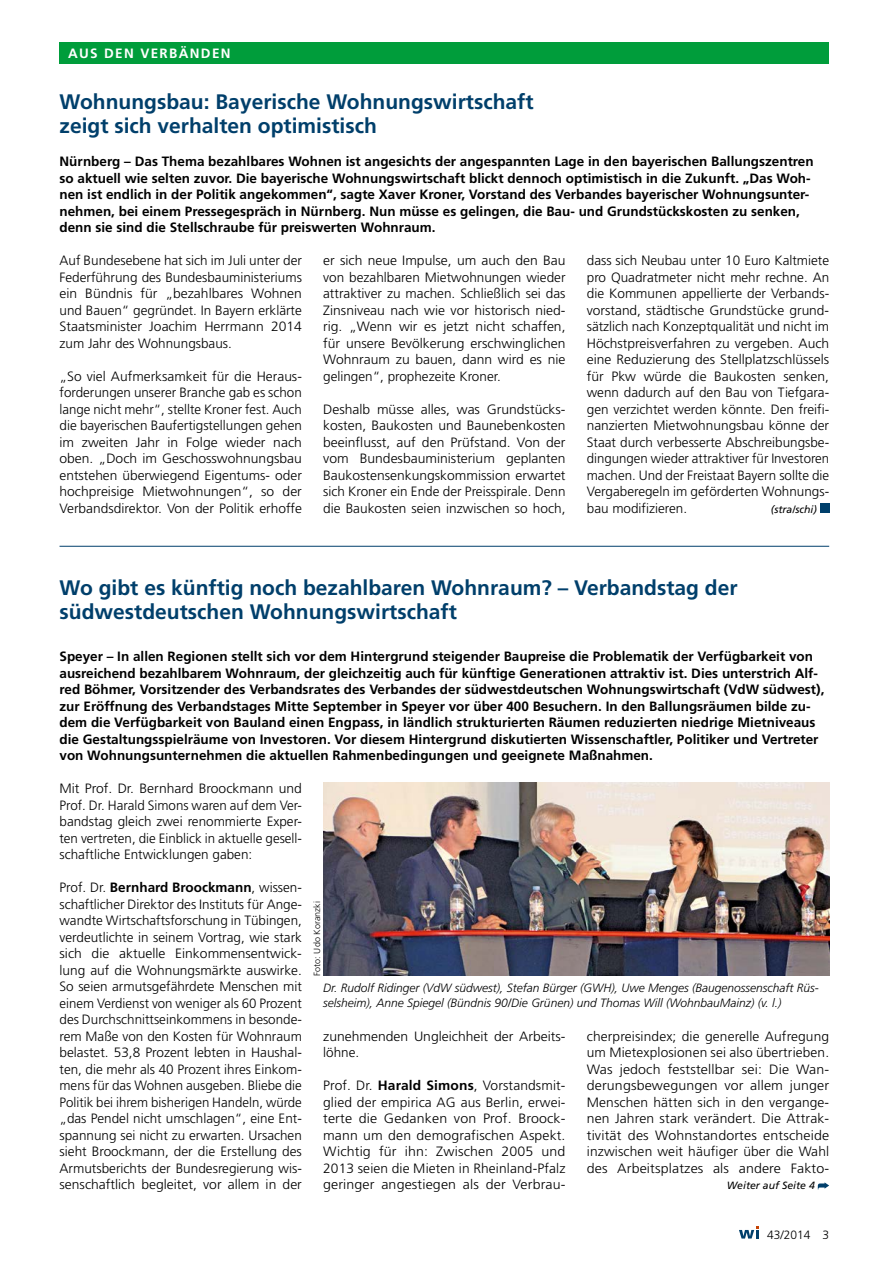
<style>
.page{position:relative;width:893px;height:1263px;background:#fff}
.page>*{position:absolute;margin:0;border:0;box-sizing:border-box;transform-origin:0 0}
.t1{font:700 21px/24px "Frutiger";color:#003f6b}
.t2{font:300 13.5px/16.5px "Frutiger";color:#000;text-align:justify}
.t3{font:700 13.5px/16.5px "Frutiger";color:#000}
.t4{font:700 13.5px "Frutiger";letter-spacing:.1em;color:#fff}
.t5{font:italic 300 12px/15px "Frutiger";color:#000}
.t6{font:300 12px "Frutiger";color:#000}
.t7{font:italic 10.5px "Frutiger";color:#000}
.t8{font:300 9px "Frutiger";color:#000}
.s1{font-weight:700}
</style>
<div class="page">
<hr style="left:60px;top:546px;width:769px;height:1px;background:#003f6b">
<div style="left:820px;top:503px;width:9px;height:10px;background:#003f6b"></div>
<div style="left:60px;top:43px;width:769px;height:21px;background:#009d3b"></div>
<img style="left:323px;top:783px;width:506px;height:192px">
<svg style="left:818px;top:1182px;width:11px;height:7px"></svg>
<svg style="left:739px;top:1226px;width:20px;height:12px"></svg>
<p class="t4" style="left:68px;top:46px;width:164px">AUS DEN VERBÄNDEN</p>
<h1 class="t1" style="left:60px;top:90px;width:476px">Wohnungsbau: Bayerische Wohnungswirtschaft zeigt sich verhalten optimistisch</h1>
<p class="t3" style="left:60px;top:153px;width:756px">Nürnberg – Das Thema bezahlbares Wohnen ist angesichts der angespannten Lage in den bayerischen Ballungszentren so aktuell wie selten zuvor. Die bayerische Wohnungswirtschaft blickt dennoch optimistisch in die Zukunft. „Das Woh&shy;nen ist endlich in der Politik angekommen“, sagte Xaver Kroner, Vorstand des Verbandes bayerischer Wohnungsunter&shy;nehmen, bei einem Pressegespräch in Nürnberg. Nun müsse es gelingen, die Bau- und Grundstückskosten zu senken, denn sie sind die Stellschraube für preiswerten Wohnraum.</p>
<p class="t2" style="left:60px;top:253px;width:244px">Auf Bundesebene hat sich im Juli unter der Federführung des Bundesbauministeriums ein Bündnis für „bezahlbares Wohnen und Bauen“ gegründet. In Bayern erklärte Staatsminister Joachim Herrmann 2014 zum Jahr des Wohnungsbaus.</p>
<p class="t2" style="left:60px;top:368px;width:244px">„So viel Aufmerksamkeit für die Heraus&shy;forderungen unserer Branche gab es schon lange nicht mehr“, stellte Kroner fest. Auch die bayerischen Baufertigstellungen gehen im zweiten Jahr in Folge wieder nach oben. „Doch im Geschosswohnungsbau entstehen überwiegend Eigentums- oder hochpreisige Mietwohnungen“, so der Verbandsdirektor. Von der Politik erhoffe</p>
<p class="t2" style="left:323px;top:253px;width:244px">er sich neue Impulse, um auch den Bau von bezahlbaren Mietwohnungen wieder attraktiver zu machen. Schließlich sei das Zinsniveau nach wie vor historisch nied&shy;rig. „Wenn wir es jetzt nicht schaffen, für unsere Bevölkerung erschwinglichen Wohnraum zu bauen, dann wird es nie gelingen“, prophezeite Kroner.</p>
<p class="t2" style="left:323px;top:401px;width:244px">Deshalb müsse alles, was Grundstücks&shy;kosten, Baukosten und Baunebenkosten beeinflusst, auf den Prüfstand. Von der vom Bundesbauministerium geplanten Baukostensenkungskommission erwartet sich Kroner ein Ende der Preisspirale. Denn die Baukosten seien inzwischen so hoch,</p>
<p class="t2" style="left:587px;top:253px;width:244px">dass sich Neubau unter 10 Euro Kaltmiete pro Quadratmeter nicht mehr rechne. An die Kommunen appellierte der Verbands&shy;vorstand, städtische Grundstücke grund&shy;sätzlich nach Konzeptqualität und nicht im Höchstpreisverfahren zu vergeben. Auch eine Reduzierung des Stellplatzschlüssels für Pkw würde die Baukosten senken, wenn dadurch auf den Bau von Tiefgara&shy;gen verzichtet werden könnte. Den freifi&shy;nanzierten Mietwohnungsbau könne der Staat durch verbesserte Abschreibungsbe&shy;dingungen wieder attraktiver für Investoren machen. Und der Freistaat Bayern sollte die Vergaberegeln im geförderten Wohnungs&shy;bau modifizieren.</p>
<p class="t7" style="left:771px;top:503px;width:48px">(stra/schi)</p>
<h1 class="t1" style="left:60px;top:575px;width:679px">Wo gibt es künftig noch bezahlbaren Wohnraum? – Verbandstag der südwestdeutschen Wohnungswirtschaft</h1>
<p class="t3" style="left:60px;top:648px;width:766px">Speyer – In allen Regionen stellt sich vor dem Hintergrund steigender Baupreise die Problematik der Verfügbarkeit von ausreichend bezahlbarem Wohnraum, der gleichzeitig auch für künftige Generationen attraktiv ist. Dies unterstrich Alf&shy;red Böhmer, Vorsitzender des Verbandsrates des Verbandes der südwestdeutschen Wohnungswirtschaft (VdW südwest), zur Eröffnung des Verbandstages Mitte September in Speyer vor über 400 Besuchern. In den Ballungsräumen bilde zu&shy;dem die Verfügbarkeit von Bauland einen Engpass, in ländlich strukturierten Räumen reduzierten niedrige Mietniveaus die Gestaltungsspielräume von Investoren. Vor diesem Hintergrund diskutierten Wissenschaftler, Politiker und Vertreter von Wohnungsunternehmen die aktuellen Rahmenbedingungen und geeignete Maßnahmen.</p>
<p class="t2" style="left:60px;top:781px;width:244px">Mit Prof. Dr. Bernhard Broockmann und Prof. Dr. Harald Simons waren auf dem Ver&shy;bandstag gleich zwei renommierte Exper&shy;ten vertreten, die Einblick in aktuelle gesell&shy;schaftliche Entwicklungen gaben:</p>
<p class="t2" style="left:60px;top:880px;width:244px">Prof. Dr. <span class="s1">Bernhard Broockmann</span>, wissen&shy;schaftlicher Direktor des Instituts für Ange&shy;wandte Wirtschaftsforschung in Tübingen, verdeutlichte in seinem Vortrag, wie stark sich die aktuelle Einkommensentwick&shy;lung auf die Wohnungsmärkte auswirke.<br>So seien armutsgefährdete Menschen mit einem Verdienst von weniger als 60 Prozent des Durchschnittseinkommens in besonde&shy;rem Maße von den Kosten für Wohnraum belastet. 53,8 Prozent lebten in Haushal&shy;ten, die mehr als 40 Prozent ihres Einkom&shy;mens für das Wohnen ausgeben. Bliebe die Politik bei ihrem bisherigen Handeln, würde „das Pendel nicht umschlagen“, eine Ent&shy;spannung sei nicht zu erwarten. Ursachen sieht Broockmann, der die Erstellung des Armutsberichts der Bundesregierung wis&shy;senschaftlich begleitet, vor allem in der</p>
<p class="t8" style="left:312px;top:975px;width:76px;rotate:-90deg">Foto: Udo Koranzki</p>
<p class="t5" style="left:323px;top:980px;width:497px">Dr. Rudolf Ridinger (VdW südwest), Stefan Bürger (GWH), Uwe Menges (Baugenossenschaft Rüs&shy;selsheim), Anne Spiegel (Bündnis 90/Die Grünen) und Thomas Will (WohnbauMainz) (v. l.)</p>
<p class="t2" style="left:323px;top:1028px;width:244px">zunehmenden Ungleichheit der Arbeits&shy;löhne.</p>
<p class="t2" style="left:323px;top:1078px;width:244px">Prof. Dr. <span class="s1">Harald Simons</span>, Vorstandsmit&shy;glied der empirica AG aus Berlin, erwei&shy;terte die Gedanken von Prof. Broock&shy;mann um den demografischen Aspekt.<br>Wichtig für ihn: Zwischen 2005 und 2013 seien die Mieten in Rheinland-Pfalz geringer angestiegen als der Verbrau-</p>
<p class="t2" style="left:587px;top:1028px;width:244px">cherpreisindex; die generelle Aufregung um Mietexplosionen sei also übertrieben.<br>Was jedoch feststellbar sei: Die Wan&shy;derungsbewegungen vor allem junger Menschen hätten sich in den vergange&shy;nen Jahren stark verändert. Die Attrak&shy;tivität des Wohnstandortes entscheide inzwischen weit häufiger über die Wahl des Arbeitsplatzes als andere Fakto-</p>
<p class="t7" style="left:727px;top:1180px;width:89px">Weiter auf Seite 4</p>
<p class="t6" style="left:767px;top:1227px;width:64px">43/2014 3</p>
</div>
